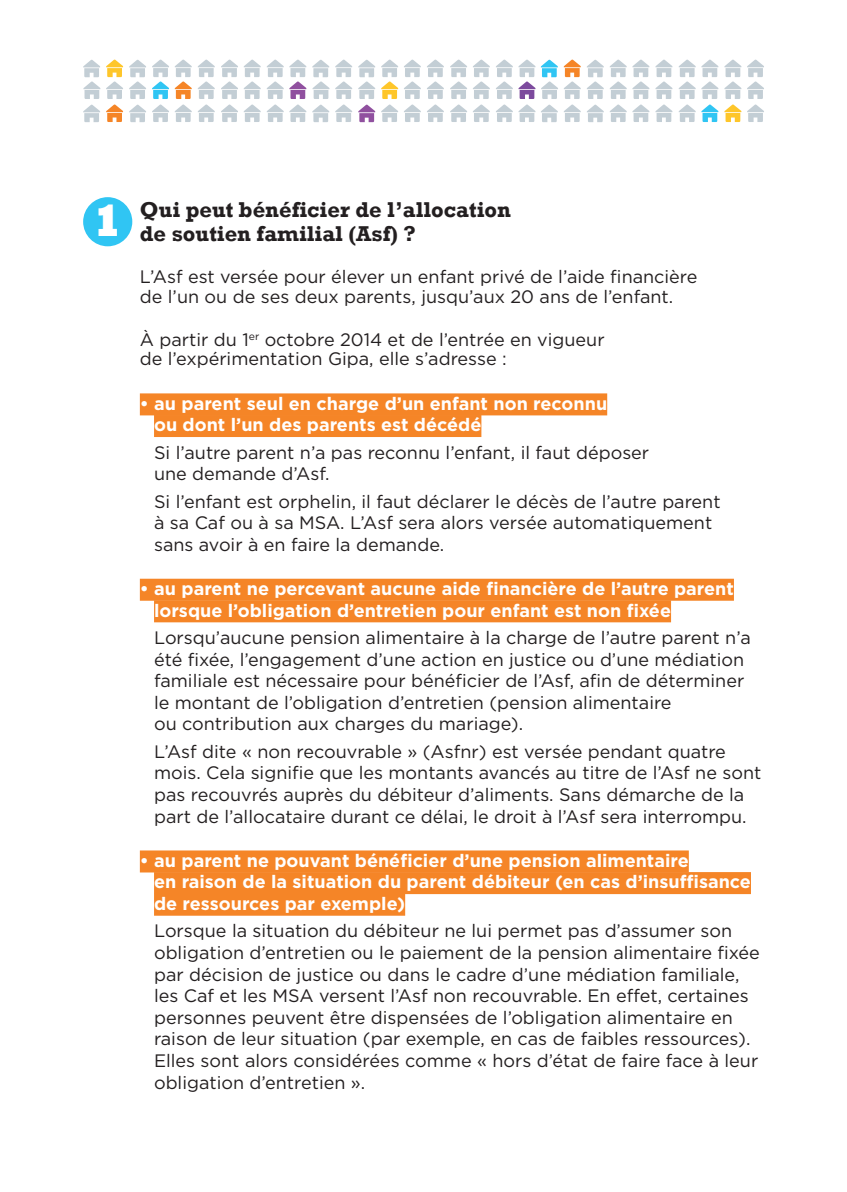
<style>
.page{position:relative;width:847px;height:1192px;background:#fff}
.page>*{position:absolute;margin:0;border:0;box-sizing:border-box;transform-origin:0 0}
.t1{font:800 45.4px "Rockwell";color:#fff}
.t2{font:700 22px/24.2px "Rockwell";color:#231f20}
.t3{font:18px/21.6px "Gotham";color:#231f20}
.t4{font:700 18px/21.6px "Gotham";color:#fff}
</style>
<div class="page">
<svg style="left:129px;top:60px;width:17px;height:39px"></svg>
<svg style="left:358px;top:60px;width:17px;height:39px"></svg>
<svg style="left:312px;top:60px;width:17px;height:39px"></svg>
<svg style="left:129px;top:105px;width:17px;height:17px"></svg>
<svg style="left:198px;top:59px;width:17px;height:63px"></svg>
<svg style="left:175px;top:59px;width:17px;height:63px"></svg>
<svg style="left:152px;top:59px;width:17px;height:63px"></svg>
<svg style="left:221px;top:59px;width:85px;height:63px"></svg>
<svg style="left:83px;top:59px;width:40px;height:63px"></svg>
<svg style="left:358px;top:105px;width:17px;height:17px"></svg>
<svg style="left:427px;top:59px;width:17px;height:63px"></svg>
<svg style="left:381px;top:59px;width:40px;height:63px"></svg>
<svg style="left:312px;top:105px;width:17px;height:17px"></svg>
<svg style="left:335px;top:59px;width:17px;height:63px"></svg>
<svg style="left:655px;top:59px;width:17px;height:63px"></svg>
<svg style="left:724px;top:59px;width:40px;height:63px"></svg>
<svg style="left:701px;top:59px;width:17px;height:63px"></svg>
<svg style="left:678px;top:59px;width:17px;height:63px"></svg>
<svg style="left:450px;top:59px;width:199px;height:63px"></svg>
<div style="left:140px;top:393px;width:467px;height:22px;background:#f58527"></div>
<div style="left:154px;top:415px;width:327px;height:22px;background:#f58527"></div>
<div style="left:140px;top:578px;width:594px;height:22px;background:#f58527"></div>
<div style="left:154px;top:600px;width:517px;height:22px;background:#f58527"></div>
<div style="left:140px;top:850px;width:548px;height:22px;background:#f58527"></div>
<div style="left:154px;top:872px;width:597px;height:22px;background:#f58527"></div>
<div style="left:154px;top:893px;width:251px;height:22px;background:#f58527"></div>
<div style="left:83px;top:197px;width:49px;height:49px;background:#30c5f3;border-radius:50%"></div>
<h1 class="t1" style="left:92px;top:194px;width:33px">1</h1>
<p class="t2" style="left:140px;top:197px;width:372px">Qui peut bénéficier de l’allocation de soutien familial (Asf) ?</p>
<p class="t3" style="left:140px;top:267px;width:559px;line-height:19.8px">L’Asf est versée pour élever un enfant privé de l’aide financière de l’un ou de ses deux parents, jusqu’aux 20 ans de l’enfant.</p>
<p class="t3" style="left:140px;top:329px;width:466px;line-height:19.8px">À partir du 1<sup>er</sup> octobre 2014 et de l’entrée en vigueur de l’expérimentation Gipa, elle s’adresse :</p>
<p class="t4" style="left:154px;top:392px;width:454px;text-indent:-14px">• au parent seul en charge d’un enfant non reconnu ou dont l’un des parents est décédé</p>
<p class="t3" style="left:154px;top:441px;width:496px">Si l’autre parent n’a pas reconnu l’enfant, il faut déposer une demande d’Asf.</p>
<p class="t3" style="left:154px;top:490px;width:568px">Si l’enfant est orphelin, il faut déclarer le décès de l’autre parent à sa Caf ou à sa MSA. L’Asf sera alors versée automatiquement sans avoir à en faire la demande.</p>
<p class="t4" style="left:154px;top:577px;width:581px;text-indent:-14px">• au parent ne percevant aucune aide financière de l’autre parent lorsque l’obligation d’entretien pour enfant est non fixée</p>
<p class="t3" style="left:154px;top:626px;width:598px">Lorsqu’aucune pension alimentaire à la charge de l’autre parent n’a été fixée, l’engagement d’une action en justice ou d’une médiation familiale est nécessaire pour bénéficier de l’Asf, afin de déterminer le montant de l’obligation d’entretien (pension alimentaire<br>ou contribution aux charges du mariage).</p>
<p class="t3" style="left:154px;top:740px;width:609px">L’Asf dite « non recouvrable » (Asfnr) est versée pendant quatre mois. Cela signifie que les montants avancés au titre de l’Asf ne sont pas recouvrés auprès du débiteur d’aliments. Sans démarche de la part de l’allocataire durant ce délai, le droit à l’Asf sera interrompu.</p>
<p class="t4" style="left:154px;top:849px;width:598px;text-indent:-14px">• au parent ne pouvant bénéficier d’une pension alimentaire<br>en raison de la situation du parent débiteur (en cas d’insuffisance de ressources par exemple)</p>
<p class="t3" style="left:154px;top:919px;width:607px">Lorsque la situation du débiteur ne lui permet pas d’assumer son obligation d’entretien ou le paiement de la pension alimentaire fixée par décision de justice ou dans le cadre d’une médiation familiale, les Caf et les MSA versent l’Asf non recouvrable. En effet, certaines personnes peuvent être dispensées de l’obligation alimentaire en raison de leur situation (par exemple, en cas de faibles ressources).<br>Elles sont alors considérées comme « hors d’état de faire face à leur obligation d’entretien ».</p>
</div>
